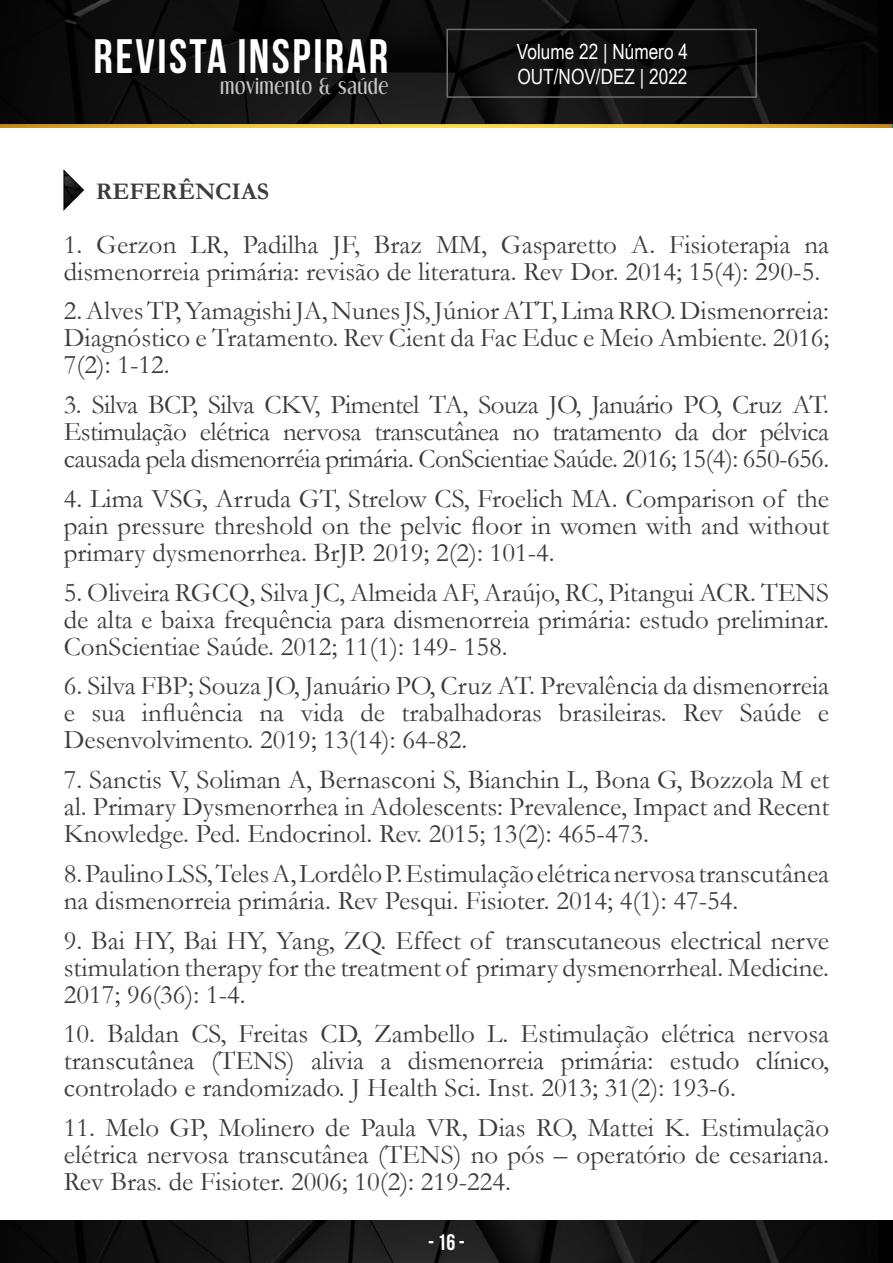
<style>
.page{position:relative;width:893px;height:1263px;background:#fff}
.page>*{position:absolute;margin:0;border:0;box-sizing:border-box;transform-origin:0 0}
.t1{font:700 48.3px "Bebas Neue";letter-spacing:.05em;color:#fff}
.t2{font:27px/27px "Garamond";color:#3c3c3b;text-align:justify}
.t3{font:700 24px "Garamond";color:#3c3c3b}
.t4{font:700 22.5px "Bebas Neue";color:#fff}
.t5{font:21px/25.2px "Arial Narrow";color:#fff}
.t6{font:18.9px "Dream Orphans";letter-spacing:.05em;color:#c6c6c6}
</style>
<div class="page">
<img style="left:0;top:124px;width:891px;height:4px">
<img style="left:0;top:0;width:878px;height:124px">
<div style="left:446px;top:29px;width:311px;height:69px;border:2px solid #706f6f"></div>
<img style="left:0;top:1220px;width:878px;height:43px">
<svg style="left:64px;top:170px;width:20px;height:40px"></svg>
<h1 class="t1" style="left:94px;top:29px;width:296px">REVISTA INSPIRAR</h1>
<p class="t6" style="left:220px;top:75px;width:169px">movimento &amp; saúde</p>
<p class="t5" style="left:517px;top:38px;width:173px">Volume 22 | Número 4<br>OUT/NOV/DEZ | 2022</p>
<p class="t3" style="left:96px;top:175px;width:175px">REFERÊNCIAS</p>
<p class="t2" style="left:64px;top:230px;width:767px">1. Gerzon LR, Padilha JF, Braz MM, Gasparetto A. Fisioterapia na dismenorreia primária: revisão de literatura. Rev Dor. 2014; 15(4): 290-5.</p>
<p class="t2" style="left:64px;top:297px;width:767px">2. Alves TP, Yamagishi JA, Nunes JS, Júnior ATT, Lima RRO. Dismenorreia:<br>Diagnóstico e Tratamento. Rev Cient da Fac Educ e Meio Ambiente. 2016; 7(2): 1-12.</p>
<p class="t2" style="left:64px;top:390px;width:767px">3. Silva BCP, Silva CKV, Pimentel TA, Souza JO, Januário PO, Cruz AT.<br>Estimulação elétrica nervosa transcutânea no tratamento da dor pélvica causada pela dismenorréia primária. ConScientiae Saúde. 2016; 15(4): 650-656.</p>
<p class="t2" style="left:64px;top:484px;width:767px">4. Lima VSG, Arruda GT, Strelow CS, Froelich MA. Comparison of the pain pressure threshold on the pelvic floor in women with and without primary dysmenorrhea. BrJP. 2019; 2(2): 101-4.</p>
<p class="t2" style="left:64px;top:578px;width:767px">5. Oliveira RGCQ, Silva JC, Almeida AF, Araújo, RC, Pitangui ACR. TENS de alta e baixa frequência para dismenorreia primária: estudo preliminar.<br>ConScientiae Saúde. 2012; 11(1): 149- 158.</p>
<p class="t2" style="left:64px;top:672px;width:767px">6. Silva FBP; Souza JO, Januário PO, Cruz AT. Prevalência da dismenorreia e sua influência na vida de trabalhadoras brasileiras. Rev Saúde e Desenvolvimento. 2019; 13(14): 64-82.</p>
<p class="t2" style="left:64px;top:765px;width:767px">7. Sanctis V, Soliman A, Bernasconi S, Bianchin L, Bona G, Bozzola M et al. Primary Dysmenorrhea in Adolescents: Prevalence, Impact and Recent Knowledge. Ped. Endocrinol. Rev. 2015; 13(2): 465-473.</p>
<p class="t2" style="left:64px;top:859px;width:767px">8. Paulino LSS, Teles A, Lordêlo P. Estimulação elétrica nervosa transcutânea na dismenorreia primária. Rev Pesqui. Fisioter. 2014; 4(1): 47-54.</p>
<p class="t2" style="left:64px;top:926px;width:767px">9. Bai HY, Bai HY, Yang, ZQ. Effect of transcutaneous electrical nerve stimulation therapy for the treatment of primary dysmenorrheal. Medicine.<br>2017; 96(36): 1-4.</p>
<p class="t2" style="left:64px;top:1020px;width:767px">10. Baldan CS, Freitas CD, Zambello L. Estimulação elétrica nervosa transcutânea (TENS) alivia a dismenorreia primária: estudo clínico, controlado e randomizado. J Health Sci. Inst. 2013; 31(2): 193-6.</p>
<p class="t2" style="left:64px;top:1113px;width:767px">11. Melo GP, Molinero de Paula VR, Dias RO, Mattei K. Estimulação elétrica nervosa transcutânea (TENS) no pós – operatório de cesariana.<br>Rev Bras. de Fisioter. 2006; 10(2): 219-224.</p>
<p class="t4" style="left:428px;top:1230px;width:38px">- 16 -</p>
</div>
